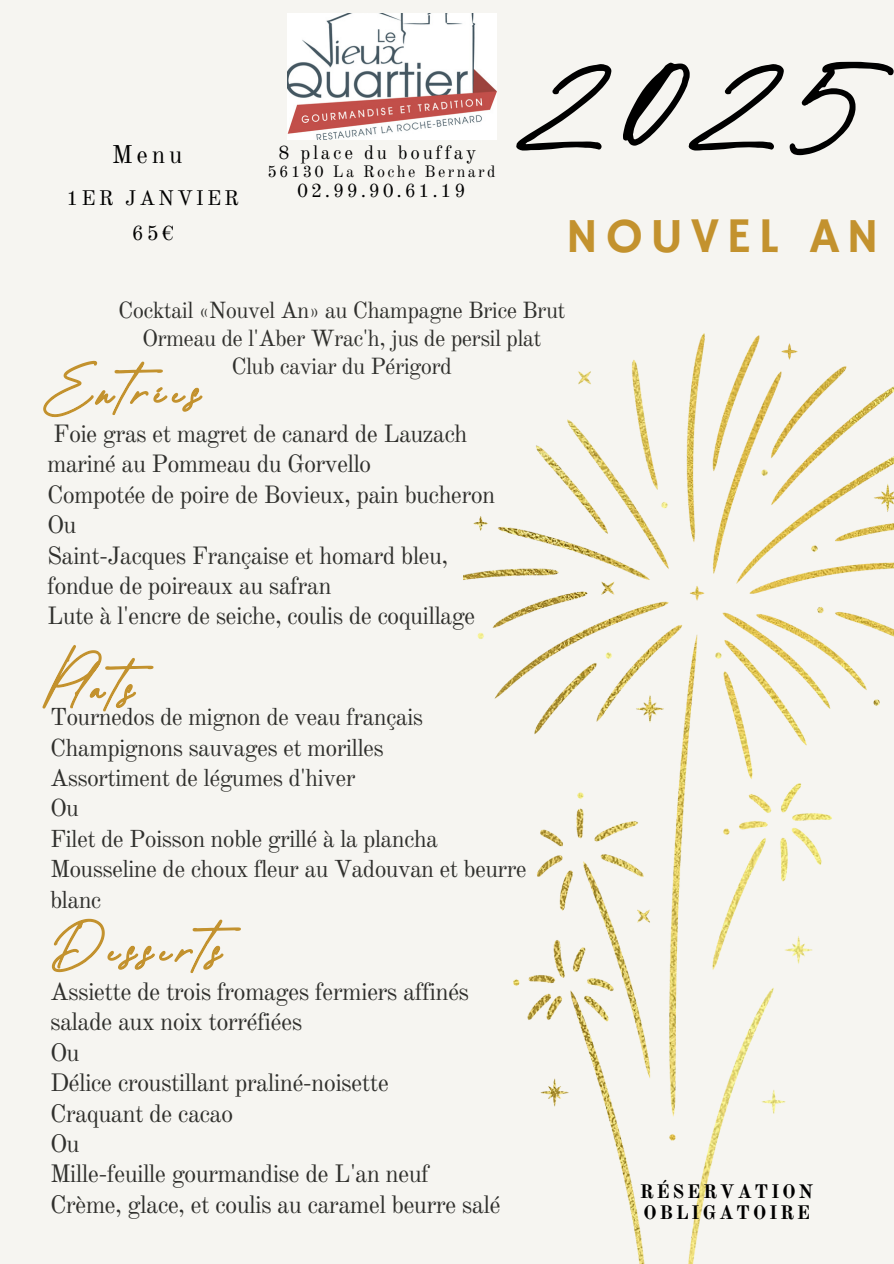
<style>
.page{position:relative;width:894px;height:1264px;background:#fff}
.page>*{position:absolute;margin:0;border:0;box-sizing:border-box;transform-origin:0 0}
.t1{font:433.35px "Abramo Script";color:#000}
.t2{font:49.65px "Hammersmith One";letter-spacing:.145em;color:#c3922e}
.t3{font:25.2px "Old Standard";color:#000}
.t4{font:24.6px/30.3px "Old Standard";letter-spacing:-.03em;color:#30302d}
.t5{font:24.45px/30.3px "Old Standard";letter-spacing:-.03em;color:#30302d}
.t6{font:24px/30.3px "Old Standard";letter-spacing:-.03em;color:#30302d}
.t7{font:22.8px/28.2px "Old Standard";letter-spacing:-.03em;color:#30302d;text-align:center}
.t8{font:20.7px "Old Standard";letter-spacing:.145em;color:#000}
.t9{font:19.2px "Old Standard";letter-spacing:.145em;color:#000}
.t10{font:700 19.2px/20.2px "Old Standard";letter-spacing:.14em;color:#000}
.t11{font:16.2px "Old Standard";letter-spacing:.145em;color:#000}
</style>
<div class="page">
<div style="left:0;top:0;width:893px;height:1263px;background:#f6f5f1"></div>
<img style="left:463px;top:333px;width:430px;height:930px">
<svg style="left:42px;top:644px;width:112px;height:68px"></svg>
<svg style="left:51px;top:918px;width:190px;height:55px"></svg>
<svg style="left:43px;top:360px;width:160px;height:58px"></svg>
<img style="left:288px;top:14px;width:208px;height:126px">
<h2 class="t3" style="left:112px;top:139px;width:72px">Menu</h2>
<p class="t8" style="left:67px;top:185px;width:174px">1ER JANVIER</p>
<h4 class="t8" style="left:132px;top:220px;width:43px">65€</h4>
<h3 class="t9" style="left:278px;top:141px;width:199px">8 place du bouffay</h3>
<h4 class="t11" style="left:267px;top:162px;width:229px">56130 La Roche Bernard</h4>
<h3 class="t9" style="left:297px;top:178px;width:170px">02.99.90.61.19</h3>
<h4 class="t1" style="left:528px;top:-187px;width:367px">2025</h4>
<h3 class="t2" style="left:565px;top:207px;width:315px">NOUVEL AN</h3>
<p class="t7" style="left:118px;top:296px;width:448px">Cocktail «Nouvel An» au Champagne Brice Brut<br>Ormeau de l'Aber Wrac'h, jus de persil plat<br>Club caviar du Périgord</p>
<h5 class="t5" style="left:47px;top:419px;width:449px">Foie gras et magret de canard de Lauzach mariné au Pommeau du Gorvello<br>Compotée de poire de Bovieux, pain bucheron<br>Ou<br>Saint-Jacques Française et homard bleu, fondue de poireaux au safran<br>Lute à l'encre de seiche, coulis de coquillage</h5>
<p class="t6" style="left:50px;top:702px;width:478px">Tournedos de mignon de veau français<br>Champignons sauvages et morilles<br>Assortiment de légumes d'hiver<br>Ou<br>Filet de Poisson noble grillé à la plancha<br>Mousseline de choux fleur au Vadouvan et beurre blanc</p>
<p class="t4" style="left:50px;top:976px;width:452px">Assiette de trois fromages fermiers affinés salade aux noix torréfiées<br>Ou<br>Délice croustillant praliné-noisette<br>Craquant de cacao<br>Ou<br>Mille-feuille gourmandise de L'an neuf<br>Crème, glace, et coulis au caramel beurre salé</p>
<h4 class="t10" style="left:639px;top:1181px;width:175px">RÉSERVATION<br>OBLIGATOIRE</h4>
</div>
